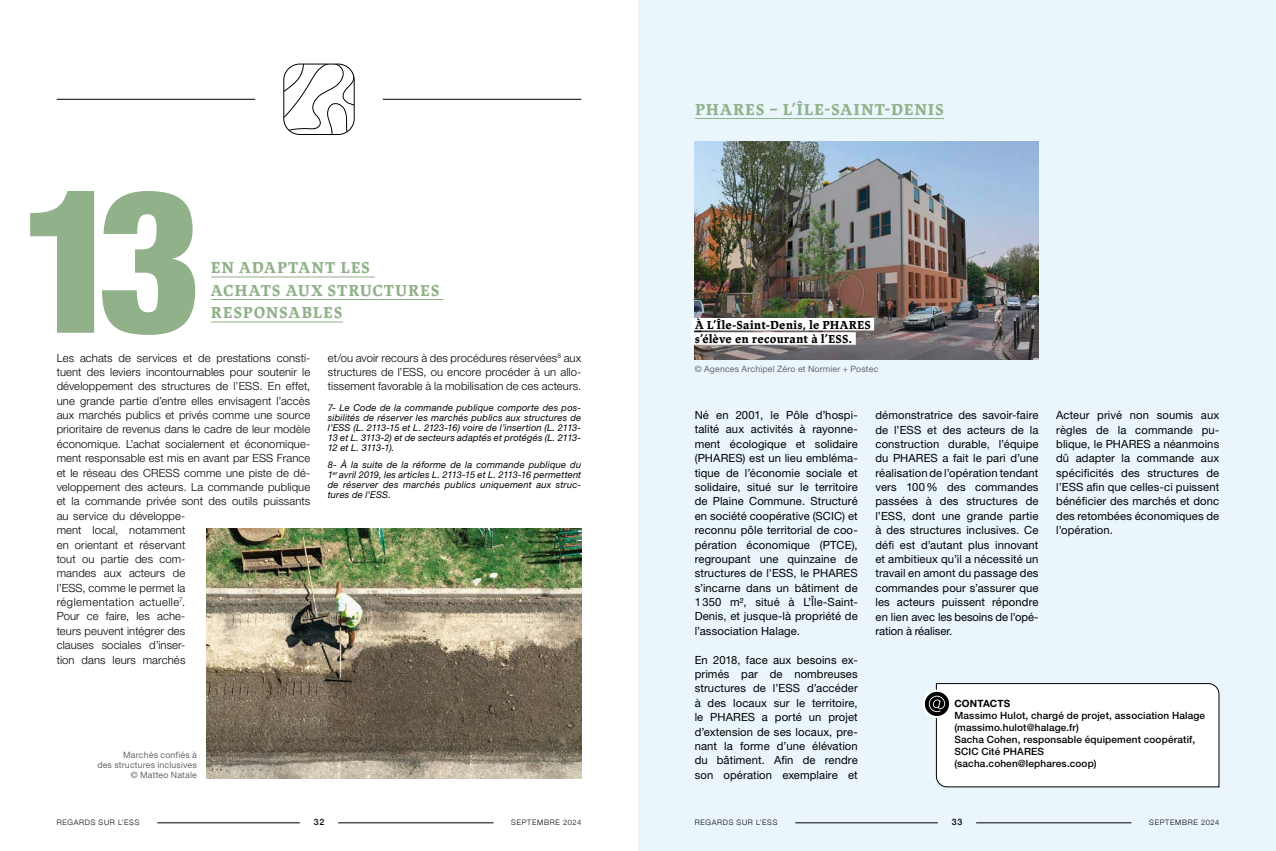
<style>
.page{position:relative;width:1276px;height:851px;background:#fff}
.page>*{position:absolute;margin:0;border:0;box-sizing:border-box;transform-origin:0 0}
.t1{font:900 condensed 200px "Helvetica Neue";color:#90b189}
.t2{font:700 16.25px/22.5px "Lapture";letter-spacing:.05em;color:#90b189}
.t3{font:700 11.88px "Lapture";letter-spacing:.01em;color:#000}
.t4{font:11.25px/14.4px "Helvetica Neue LT Std";letter-spacing:.01em;color:#000;text-align:justify}
.t5{font:300 11.25px/14.4px "Helvetica Neue LT Std";letter-spacing:.01em;color:#000}
.t6{font:500 10px/12px "Helvetica Neue LT Std";letter-spacing:.015em;color:#000}
.t7{font:700 10px "Helvetica Neue LT Std";letter-spacing:.015em;color:#000}
.t8{font:italic 9.38px/10px "Helvetica Neue LT Std";letter-spacing:.02em;color:#000;text-align:justify}
.t9{font:8.75px/10px "Helvetica Neue LT Std";letter-spacing:.02em;color:#676767;text-align:right}
.t10{font:500 8.75px "Helvetica Neue";color:#000}
.t11{font:300 7.5px "Helvetica Neue";letter-spacing:.095em;color:#000}
</style>
<div class="page">
<div style="left:638px;top:0;width:638px;height:850px;background:#eaf6fb"></div>
<hr style="left:157px;top:822px;width:143px;height:1px;background:#000">
<hr style="left:795px;top:822px;width:143px;height:1px;background:#000">
<hr style="left:338px;top:822px;width:155px;height:1px;background:#000">
<hr style="left:976px;top:822px;width:155px;height:1px;background:#000">
<img style="left:694px;top:142px;width:344px;height:217px">
<hr style="left:211px;top:276px;width:164px;height:1px;background:#90b189">
<hr style="left:211px;top:299px;width:232px;height:1px;background:#90b189">
<hr style="left:211px;top:321px;width:132px;height:1px;background:#90b189">
<div style="left:691px;top:318px;width:183px;height:12px;background:#fff"></div>
<div style="left:691px;top:332px;width:165px;height:12px;background:#fff"></div>
<svg style="left:285px;top:64px;width:69px;height:70px"></svg>
<div style="left:283px;top:64px;width:71px;height:71px;border:1px solid #000;border-radius:16px"></div>
<img style="left:207px;top:528px;width:374px;height:250px">
<hr style="left:57px;top:99px;width:198px;height:1px;background:#000">
<hr style="left:383px;top:99px;width:198px;height:1px;background:#000">
<hr style="left:695px;top:118px;width:249px;height:1px;background:#90b189">
<svg style="left:922px;top:689px;width:29px;height:29px"></svg>
<svg style="left:925px;top:683px;width:294px;height:104px"></svg>
<h1 class="t1" style="left:20px;top:97px;width:183px">13</h1>
<h2 class="t2" style="left:211px;top:257px;width:230px">EN ADAPTANT LES<br>ACHATS AUX STRUCTURES<br>RESPONSABLES</h2>
<p class="t5" style="left:57px;top:350px;width:255px">Les achats de services et de prestations consti&shy;tuent des leviers incontournables pour soutenir le développement des structures de l’ESS. En effet, une grande partie d’entre elles envisagent l’accès aux marchés publics et privés comme une source prioritaire de revenus dans le cadre de leur modèle économique. L’achat socialement et économique&shy;ment responsable est mis en avant par ESS France et le réseau des CRESS comme une piste de dé&shy;veloppement des acteurs. La commande publique et la commande privée sont des outils puissants au service du développe-<br>ment local, notamment<br>en orientant et réservant<br>tout ou partie des com-<br>mandes aux acteurs de<br>l’ESS, comme le permet la<br>réglementation actuelle<sup>7</sup>.<br>Pour ce faire, les ache-<br>teurs peuvent intégrer des<br>clauses sociales d’inser-<br>tion dans leurs marchés</p>
<p class="t5" style="left:328px;top:350px;width:255px;text-align:justify">et/ou avoir recours à des procédures réservées<sup>8</sup> aux structures de l’ESS, ou encore procéder à un allo&shy;tissement favorable à la mobilisation de ces acteurs.</p>
<p class="t8" style="left:328px;top:402px;width:255px">7- Le Code de la commande publique comporte des pos&shy;sibilités de réserver les marchés publics aux structures de l’ESS (L. 2113-15 et L. 2123-16) voire de l’insertion (L. 2113- 13 et L. 3113-2) et de secteurs adaptés et protégés (L. 2113- 12 et L. 3113-1).</p>
<p class="t8" style="left:328px;top:459px;width:255px">8- À la suite de la réforme de la commande publique du 1<sup>er</sup> avril 2019, les articles L. 2113-15 et L. 2113-16 permettent de réserver des marchés publics uniquement aux struc&shy;tures de l’ESS.</p>
<p class="t9" style="left:97px;top:749px;width:101px">Marchés confiés à<br>des structures inclusives © Matteo Natale</p>
<h2 class="t2" style="left:695px;top:98px;width:250px">PHARES – L’ÎLE-SAINT-DENIS</h2>
<p class="t3" style="left:695px;top:317px;width:177px">À L’Île-Saint-Denis, le PHARES</p>
<p class="t3" style="left:694px;top:331px;width:159px">s’élève en recourant à l’ESS.</p>
<p class="t9" style="left:694px;top:364px;width:185px">© Agences Archipel Zéro et Normier + Postec</p>
<p class="t4" style="left:694px;top:407px;width:165px">Né en 2001, le Pôle d’hospi&shy;talité aux activités à rayonne&shy;ment écologique et solidaire (PHARES) est un lieu embléma&shy;tique de l’économie sociale et solidaire, situé sur le territoire de Plaine Commune. Structuré en société coopérative (SCIC) et reconnu pôle territorial de coo&shy;pération économique (PTCE), regroupant une quinzaine de structures de l’ESS, le PHARES s’incarne dans un bâtiment de 1350 m², situé à L’Île-Saint-Denis, et jusque-là propriété de l’association Halage.</p>
<p class="t4" style="left:694px;top:652px;width:165px">En 2018, face aux besoins ex&shy;primés par de nombreuses structures de l’ESS d’accéder à des locaux sur le territoire, le PHARES a porté un projet d’extension de ses locaux, pre&shy;nant la forme d’une élévation du bâtiment. Afin de rendre son opération exemplaire et</p>
<p class="t4" style="left:875px;top:407px;width:165px">démonstratrice des savoir-faire de l’ESS et des acteurs de la construction durable, l’équipe du PHARES a fait le pari d’une réalisation de l’opération tendant vers 100% des commandes passées à des structures de l’ESS, dont une grande partie à des structures inclusives. Ce défi est d’autant plus innovant et ambitieux qu’il a nécessité un travail en amont du passage des commandes pour s’assurer que les acteurs puissent répondre en lien avec les besoins de l’opé&shy;ration à réaliser.</p>
<p class="t4" style="left:1056px;top:408px;width:165px">Acteur privé non soumis aux règles de la commande pu&shy;blique, le PHARES a néanmoins dû adapter la commande aux spécificités des structures de l’ESS afin que celles-ci puissent bénéficier des marchés et donc des retombées économiques de l’opération.</p>
<p class="t7" style="left:954px;top:697px;width:57px">CONTACTS</p>
<p class="t6" style="left:954px;top:709px;width:252px">Massimo Hulot, chargé de projet, association Halage (massimo.hulot@halage.fr)<br>Sacha Cohen, responsable équipement coopératif, SCIC Cité PHARES<br>(sacha.cohen@lephares.coop)</p>
<p class="t11" style="left:57px;top:816px;width:84px">REGARDS SUR L’ESS</p>
<p class="t10" style="left:314px;top:814px;width:12px">32</p>
<p class="t11" style="left:511px;top:816px;width:71px">SEPTEMBRE 2024</p>
<p class="t11" style="left:694px;top:816px;width:84px">REGARDS SUR L’ESS</p>
<p class="t10" style="left:951px;top:814px;width:12px">33</p>
<p class="t11" style="left:1149px;top:816px;width:71px">SEPTEMBRE 2024</p>
</div>
